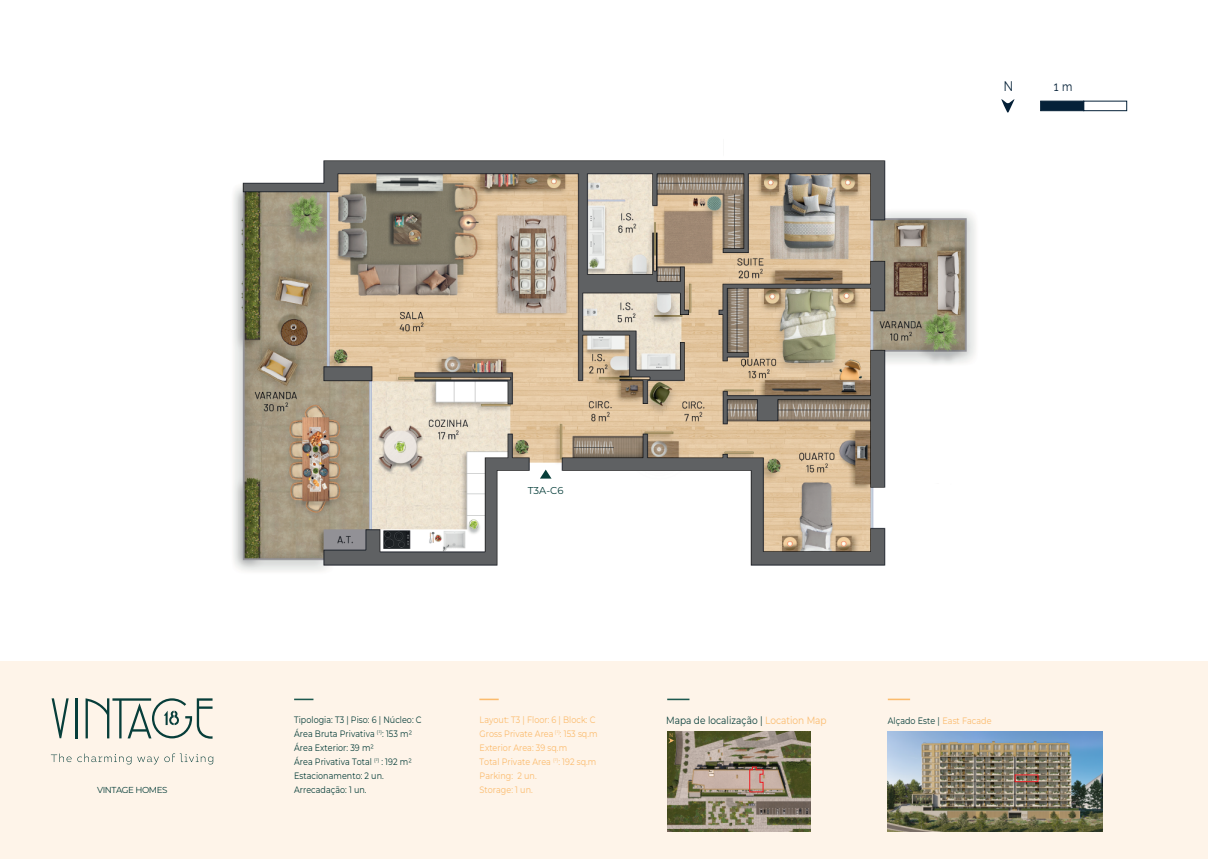
<style>
.page{position:relative;width:1208px;height:859px;background:#fff}
.page>*{position:absolute;margin:0;border:0;box-sizing:border-box;transform-origin:0 0}
.t1{font:100 13.9px "Raleway";color:#052138;scale:.86 1}
.t2{font:100 13px "Raleway";color:#052138;scale:.86 1}
.t3{font:100 10.4px "Montserrat";letter-spacing:.005em;color:#073e3a;scale:.86 1}
.t4{font:100 10px "Montserrat";color:#073e3a}
.t5{font:100 9.3px/14px "Montserrat";letter-spacing:.005em;color:#073e3a;scale:.86 1}
.t6{font:100 9.3px/14px "Montserrat";letter-spacing:.005em;color:#fbbb6d;scale:.86 1}
.t7{font:100 8.7px "Montserrat";letter-spacing:-.05em;color:#073e3a}
.t8{font:100 5.3px "Raleway";color:#fbbb6d;scale:.86 1}
.s1{color:#fbbb6d}
</style>
<div class="page">
<img style="left:233px;top:160px;width:743px;height:412px">
<svg style="left:1001px;top:99px;width:13px;height:14px"></svg>
<div style="left:1083px;top:101px;width:44px;height:10px;border:1px solid #052138"></div>
<div style="left:1040px;top:101px;width:44px;height:10px;background:#052138;border:1px solid #052138"></div>
<div style="left:0;top:661px;width:1208px;height:198px;background:#fef4e9"></div>
<svg style="left:294px;top:699px;width:19px;height:1px"></svg>
<svg style="left:479px;top:699px;width:20px;height:1px"></svg>
<svg style="left:888px;top:699px;width:22px;height:1px"></svg>
<svg style="left:51px;top:753px;width:80px;height:11px"></svg>
<svg style="left:137px;top:753px;width:76px;height:11px"></svg>
<hr style="left:75px;top:698px;width:3px;height:40px;background:#073e3a">
<svg style="left:52px;top:698px;width:17px;height:40px"></svg>
<svg style="left:86px;top:698px;width:126px;height:41px"></svg>
<img style="left:667px;top:731px;width:143px;height:100px">
<svg style="left:667px;top:699px;width:22px;height:1px"></svg>
<svg style="left:540px;top:470px;width:11px;height:9px"></svg>
<img style="left:888px;top:731px;width:214px;height:100px">
<div style="left:1014px;top:774px;width:24px;height:8px;border:1px solid #ee1d23"></div>
<svg style="left:749px;top:766px;width:15px;height:27px"></svg>
<svg style="left:668px;top:738px;width:6px;height:5px"></svg>
<h1 class="t1" style="left:1003px;top:75px;width:12px">N</h1>
<h2 class="t2" style="left:1054px;top:76px;width:23px">1 m</h2>
<p class="t4" style="left:528px;top:483px;width:37px">T3A-C6</p>
<p class="t5" style="left:294px;top:713px;width:150px">Tipologia: T3 | Piso: 6 | Núcleo: C<br>Área Bruta Privativa <sup>(1)</sup>: 153 m2<br>Área Exterior: 39 m2<br>Área Privativa Total <sup>(2)</sup> : 192 m2<br>Estacionamento: 2 un.<br>Arrecadação: 1 un.</p>
<p class="t6" style="left:479px;top:713px;width:139px">Layout: T3 | Floor: 6 | Block: C<br>Gross Private Area <sup>(1)</sup>: 153 sq.m<br>Exterior Area: 39 sq.m<br>Total Private Area <sup>(2)</sup>: 192 sq.m<br>Parking: 2 un.</p>
<p class="t7" style="left:97px;top:784px;width:72px">VINTAGE HOMES</p>
<p class="t6" style="left:479px;top:783px;width:63px">Storage: 1 un.</p>
<p class="t3" style="left:666px;top:713px;width:188px">Mapa de localização | <span class="s1">Location Map</span></p>
<p class="t8" style="left:669px;top:731px;width:6px">N</p>
<p class="t5" style="left:888px;top:713px;width:122px">Alçado Este | <span class="s1">East Facade</span></p>
</div>
